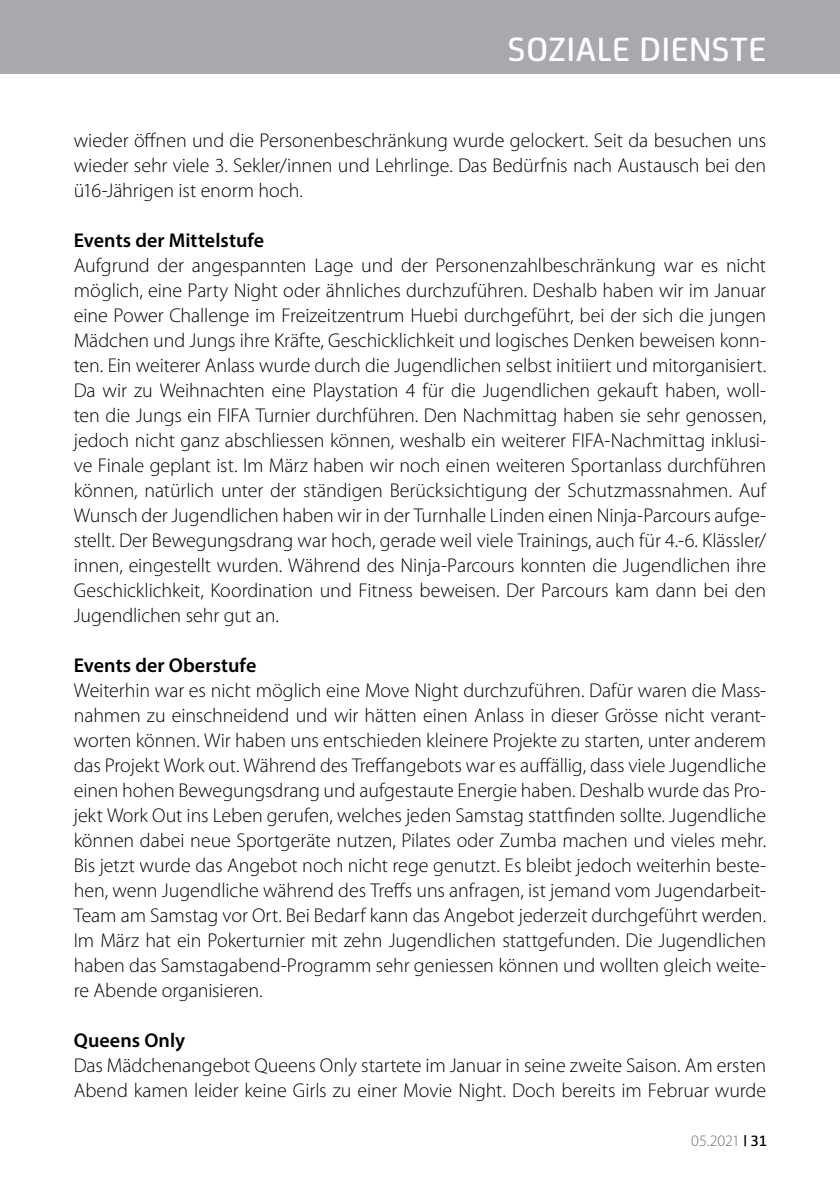
<style>
.page{position:relative;width:840px;height:1191px;background:#fff}
.page>*{position:absolute;margin:0;border:0;box-sizing:border-box;transform-origin:0 0}
.t1{font:500 36px "FS Joey";letter-spacing:.02em;color:#fff}
.t2{font:300 20px/25px "Myriad Pro";letter-spacing:-.005em;color:#000;text-align:justify}
.t3{font:600 20px "Myriad Pro";letter-spacing:.005em;color:#000}
.t4{font:300 16px "Myriad Pro";letter-spacing:-.015em;color:#6d6e71}
.s1{font-family:"FS Joey";font-weight:500;color:#000}
</style>
<div class="page">
<div style="left:0;top:0;width:839px;height:74px;background:#a7a9ac"></div>
<h1 class="t1" style="left:507px;top:23px;width:259px">SOZIALE DIENSTE</h1>
<p class="t2" style="left:74px;top:128px;width:693px">wieder öffnen und die Personenbeschränkung wurde gelockert. Seit da besuchen uns wieder sehr viele 3. Sekler/innen und Lehrlinge. Das Bedürfnis nach Austausch bei den ü16-Jährigen ist enorm hoch.</p>
<p class="t3" style="left:74px;top:228px;width:192px">Events der Mittelstufe</p>
<p class="t2" style="left:74px;top:253px;width:693px">Aufgrund der angespannten Lage und der Personenzahlbeschränkung war es nicht möglich, eine Party Night oder ähnliches durchzuführen. Deshalb haben wir im Januar eine Power Challenge im Freizeitzentrum H uebi durchgeführt, bei der sich die jungen Mädchen und Jungs ihre Kräfte, Geschicklichkeit und logisches Denken beweisen konn&shy;ten. Ein weiterer Anlass wurde durch die Jugendlichen selbst initiiert und mitorganisiert.<br>Da wir zu Weihnachten eine Playstation 4 für die Jugendlichen gekauft haben, woll&shy;ten die Jungs ein FIFA</p>
<p class="t2" style="left:74px;top:403px;width:694px;text-indent:182px">Turnier durchführen. Den Nachmittag haben sie sehr genossen, jedoch nicht ganz abschliessen können, weshalb ein weiterer FIFA-Nachmittag inklusi&shy;ve Finale geplant ist. I m März haben wir noch einen weiteren Sportanlass durchführen können, natürlich unter der ständigen Berücksichtigung der Schutzmassnahmen. Auf Wunsch der Jugendlichen haben wir in der Turnhalle Linden einen Ninja-Parcours aufge&shy;stellt. Der Bewegungsdrang war hoch, gerade weil viele Trainings, auch für 4.-6. Klässler/ innen, eingestellt wurden. Während des Ninja-Parcours konnten die Jugendlichen ihre Geschicklichkeit, Koordination und Fitness beweisen. Der Parcours kam dann bei den Jugendlichen sehr gut an.</p>
<p class="t3" style="left:74px;top:653px;width:184px">Events der Oberstufe</p>
<p class="t2" style="left:74px;top:678px;width:693px">Weiterhin war es nicht möglich eine Move Night durchzuführen. Dafür waren die Mass&shy;nahmen zu einschneidend und wir hätten einen Anlass in dieser Grösse nicht verant&shy;worten können. Wir haben uns entschieden kleinere Projekte zu starten, unter anderem das Projekt Work out. Während des Treffangebots war es auffällig, dass viele Jugendliche einen hohen Bewegungsdrang und aufgestaute Energie haben. Deshalb wurde das Pro&shy;jekt Work Out ins Leben gerufen, welches jeden Samstag stattfinden sollte. Jugendliche können dabei neue Sportgeräte nutzen, Pilates oder Zumba machen und vieles mehr.<br>Bis jetzt wurde das Angebot noch nicht rege genutzt. Es bleibt jedoch weiterhin beste&shy;hen, wenn Jugendliche während des Treffs uns anfragen, ist jemand vom Jugendarbeit-Team am Samstag vor Ort. Bei Bedarf kann das Angebot jederzeit durchgeführt werden.<br>I m März hat ein Pokerturnier mit zehn Jugendlichen stattgefunden. Die Jugendlichen haben das Samstagabend-Programm sehr geniessen können und wollten gleich weite&shy;re Abende organisieren.</p>
<p class="t3" style="left:74px;top:1028px;width:113px">Queens Only</p>
<p class="t2" style="left:74px;top:1053px;width:693px">Das Mädchenangebot Queens Only startete im Januar in seine zweite Saison. Am ersten<br>Abend kamen leider keine Girls zu einer Movie Night. Doch bereits im Februar wurde</p>
<p class="t4" style="left:691px;top:1131px;width:77px">05.2021 <span class="s1">| 31</span></p>
</div>
